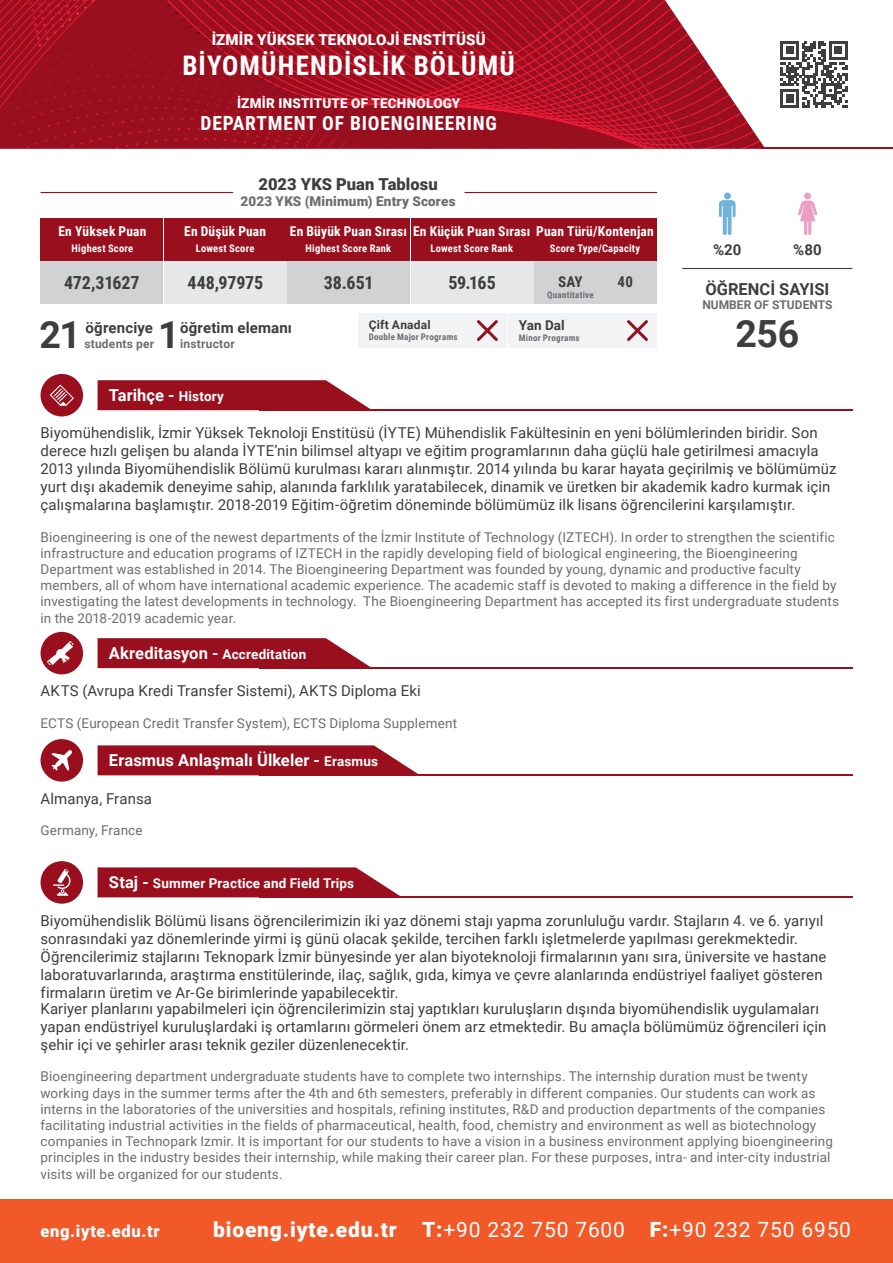
<style>
.page{position:relative;width:893px;height:1263px;background:#fff}
.page>*{position:absolute;margin:0;border:0;box-sizing:border-box;transform-origin:0 0}
.t1{font:700 37.5px "Roboto";color:#3e3e3f}
.t2{font:700 27px "Roboto Condensed";letter-spacing:.04em;color:#fff}
.t3{font:21px "Roboto";letter-spacing:.04em;color:#fff}
.t4{font:700 19.5px "Roboto Condensed";letter-spacing:.04em;color:#fff}
.t5{font:700 18px "Roboto Condensed";letter-spacing:-.01em;color:#3e3e3f}
.t6{font:700 16.5px "Roboto";letter-spacing:.005em;color:#fff}
.t7{font:900 16.5px "Roboto";letter-spacing:.005em;color:#3e3e3f}
.t8{font:900 16.5px "Roboto";letter-spacing:.04em;color:#fff}
.t9{font:700 16.5px "Roboto";color:#3e3e3f}
.t10{font:15px/18px "Roboto";letter-spacing:.005em;color:#3e3e3f}
.t11{font:900 15px "Roboto";letter-spacing:.01em;color:#fff}
.t12{font:700 15px "Roboto";letter-spacing:.01em;color:#3e3e3f}
.t13{font:700 15px "Roboto Condensed";color:#3e3e3f}
.t14{font:13.5px/16.2px "Roboto";letter-spacing:.01em;color:#6c6d70}
.t15{font:700 13.5px "Roboto Condensed";letter-spacing:.015em;color:#fff}
.t16{font:700 13.5px "Roboto";letter-spacing:.015em;color:#fff}
.t17{font:900 13.5px "Roboto";letter-spacing:.01em;color:#6c6d70}
.t18{font:900 13.5px "Roboto";letter-spacing:.015em;color:#fff}
.t19{font:700 13.5px "Roboto";letter-spacing:.01em;color:#3e3e3f}
.t20{font:700 12px "Roboto";letter-spacing:.015em;color:#6c6d70}
.t21{font:700 12px "Roboto";letter-spacing:.015em;color:#3e3e3f}
.t22{font:700 10.5px "Roboto Condensed";letter-spacing:.025em;color:#fff}
.t23{font:700 9px "Roboto Condensed";letter-spacing:.025em;color:#6c6d70}
.s1{font-size:13.5px}
.s2{font-size:16.5px}
.s3{font-weight:900}
</style>
<div class="page">
<div style="left:41px;top:218px;width:122px;height:43px;background:#9a0f1e"></div>
<div style="left:164px;top:218px;width:122px;height:43px;background:#9a0f1e"></div>
<div style="left:288px;top:218px;width:122px;height:43px;background:#9a0f1e"></div>
<div style="left:411px;top:218px;width:123px;height:43px;background:#9a0f1e"></div>
<div style="left:535px;top:218px;width:122px;height:43px;background:#9a0f1e"></div>
<div style="left:41px;top:261px;width:122px;height:43px;background:#d1d2d4"></div>
<div style="left:164px;top:261px;width:122px;height:43px;background:#e6e7e9"></div>
<div style="left:288px;top:261px;width:122px;height:43px;background:#d1d2d4"></div>
<div style="left:411px;top:261px;width:123px;height:43px;background:#e6e7e9"></div>
<div style="left:535px;top:261px;width:122px;height:43px;background:#d1d2d4"></div>
<hr style="left:761px;top:147px;width:132px;height:2px;background:#9a0f1e">
<svg style="left:0;top:0;width:755px;height:149px;background:#a91d2d"></svg>
<div style="left:0;top:1199px;width:893px;height:64px;background:#f15929"></div>
<hr style="left:41px;top:192px;width:192px;height:1px;background:#9a0f1e">
<hr style="left:464px;top:192px;width:193px;height:1px;background:#9a0f1e">
<hr style="left:682px;top:268px;width:170px;height:1px;background:#3e3e3f">
<svg style="left:719px;top:192px;width:17px;height:43px"></svg>
<svg style="left:798px;top:192px;width:19px;height:43px"></svg>
<div style="left:41px;top:861px;width:42px;height:43px;background:#9a0f1e;border-radius:50%"></div>
<hr style="left:259px;top:896px;width:593px;height:1px;background:#9a0f1e">
<svg style="left:98px;top:867px;width:302px;height:30px;background:#a22230"></svg>
<svg style="left:53px;top:869px;width:18px;height:27px"></svg>
<div style="left:41px;top:739px;width:42px;height:43px;background:#9a0f1e;border-radius:50%"></div>
<hr style="left:259px;top:774px;width:593px;height:1px;background:#9a0f1e">
<svg style="left:98px;top:745px;width:320px;height:30px;background:#a1212f"></svg>
<svg style="left:52px;top:750px;width:20px;height:21px"></svg>
<hr style="left:259px;top:667px;width:593px;height:1px;background:#9a0f1e">
<div style="left:41px;top:632px;width:42px;height:42px;background:#9a0f1e;border-radius:50%"></div>
<svg style="left:98px;top:638px;width:273px;height:30px;background:#a22331"></svg>
<svg style="left:47px;top:641px;width:27px;height:24px"></svg>
<div style="left:56px;top:649px;width:9px;height:9px;background:#fff;border-radius:50%"></div>
<div style="left:41px;top:374px;width:42px;height:42px;background:#9a0f1e;border-radius:50%"></div>
<hr style="left:259px;top:409px;width:593px;height:1px;background:#9a0f1e">
<svg style="left:98px;top:380px;width:272px;height:30px;background:#a22230"></svg>
<svg style="left:50px;top:385px;width:24px;height:21px"></svg>
<svg style="left:780px;top:41px;width:67px;height:67px"></svg>
<div style="left:508px;top:314px;width:149px;height:34px;background:#f2f3f4"></div>
<div style="left:358px;top:314px;width:149px;height:34px;background:#f2f3f4"></div>
<svg style="left:477px;top:320px;width:21px;height:21px"></svg>
<svg style="left:627px;top:320px;width:21px;height:21px"></svg>
<p class="t11" style="left:212px;top:29px;width:276px">İZMİR YÜKSEK TEKNOLOJİ ENSTİTÜSÜ</p>
<h2 class="t2" style="left:182px;top:47px;width:334px">BİYOMÜHENDİSLİK BÖLÜMÜ</h2>
<p class="t18" style="left:237px;top:93px;width:225px">İZMİR INSTITUTE OF TECHNOLOGY</p>
<h3 class="t4" style="left:201px;top:109px;width:298px">DEPARTMENT OF BIOENGINEERING</h3>
<p class="t15" style="left:58px;top:222px;width:90px">En Yüksek Puan</p>
<p class="t22" style="left:72px;top:241px;width:63px">Highest Score</p>
<p class="t7" style="left:259px;top:173px;width:181px">2023 YKS Puan Tablosu</p>
<p class="t17" style="left:241px;top:192px;width:216px">2023 YKS (Minimum) Entry Scores</p>
<p class="t15" style="left:184px;top:222px;width:84px">En Düşük Puan</p>
<p class="t22" style="left:196px;top:241px;width:60px">Lowest Score</p>
<p class="t15" style="left:290px;top:222px;width:365px">En Büyük Puan Sırası En Küçük Puan Sırası Puan Türü/Kontenjan</p>
<p class="t22" style="left:306px;top:241px;width:87px">Highest Score Rank</p>
<p class="t22" style="left:430px;top:241px;width:84px">Lowest Score Rank</p>
<p class="t22" style="left:550px;top:241px;width:92px">Score Type/Capacity</p>
<h3 class="t5" style="left:64px;top:270px;width:77px">472,31627</h3>
<h3 class="t5" style="left:187px;top:270px;width:77px">448,97975</h3>
<h3 class="t5" style="left:324px;top:270px;width:51px">38.651</h3>
<h3 class="t5" style="left:448px;top:270px;width:49px">59.165</h3>
<p class="t13" style="left:558px;top:271px;width:26px">SAY</p>
<p class="t13" style="left:618px;top:271px;width:17px">40</p>
<p class="t23" style="left:547px;top:288px;width:48px">Quantitative</p>
<h1 class="t1" style="left:39px;top:308px;width:43px">21</h1>
<h1 class="t1" style="left:158px;top:308px;width:23px">1</h1>
<p class="t12" style="left:180px;top:317px;width:113px">öğretim elemanı</p>
<p class="t12" style="left:86px;top:317px;width:69px">öğrenciye</p>
<p class="t20" style="left:84px;top:335px;width:71px">students per</p>
<p class="t20" style="left:180px;top:335px;width:56px">instructor</p>
<p class="t6" style="left:109px;top:383px;width:117px">Tarihçe - <span class="s1">History</span></p>
<p class="t21" style="left:369px;top:316px;width:63px">Çift Anadal</p>
<p class="t23" style="left:369px;top:330px;width:90px">Double Major Programs</p>
<p class="t19" style="left:519px;top:315px;width:47px">Yan Dal</p>
<p class="t23" style="left:519px;top:331px;width:62px">Minor Programs</p>
<p class="t12" style="left:713px;top:239px;width:30px">%20</p>
<p class="t12" style="left:793px;top:239px;width:30px">%80</p>
<p class="t9" style="left:705px;top:278px;width:125px">ÖĞRENCİ SAYISI</p>
<p class="t20" style="left:702px;top:297px;width:132px">NUMBER OF STUDENTS</p>
<h1 class="t1" style="left:735px;top:307px;width:65px">256</h1>
<p class="t10" style="left:41px;top:424px;width:797px">Biyomühendislik, İzmir Yüksek Teknoloji Enstitüsü (İYTE) Mühendislik Fakültesinin en yeni bölümlerinden biridir. Son derece hızlı gelişen bu alanda İYTE’nin bilimsel altyapı ve eğitim programlarının daha güçlü hale getirilmesi amacıyla 2013 yılında Biyomühendislik Bölümü kurulması kararı alınmıştır. 2014 yılında bu karar hayata geçirilmiş ve bölümümüz yurt dışı akademik deneyime sahip, alanında farklılık yaratabilecek, dinamik ve üretken bir akademik kadro kurmak için çalışmalarına başlamıştır. 2018-2019 Eğitim-öğretim döneminde bölümümüz ilk lisans öğrencilerini karşılamıştır.</p>
<p class="t14" style="left:41px;top:528px;width:800px">Bioengineering is one of the newest departments of the İzmir Institute of Technology (IZTECH). In order to strengthen the scientific infrastructure and education programs of IZTECH in the rapidly developing field of biological engineering, the Bioengineering Department was established in 2014. The Bioengineering Department was founded by young, dynamic and productive faculty members, all of whom have international academic experience. The academic staff is devoted to making a difference in the field by investigating the latest developments in technology. The Bioengineering Department has accepted its first undergraduate students in the 2018-2019 academic year.</p>
<p class="t6" style="left:109px;top:641px;width:199px">Akreditasyon - <span class="s1">Accreditation</span></p>
<p class="t10" style="left:41px;top:681px;width:382px">AKTS (Avrupa Kredi Transfer Sistemi), AKTS Diploma Eki</p>
<p class="t14" style="left:41px;top:714px;width:418px">ECTS (European Credit Transfer System), ECTS Diploma Supplement</p>
<p class="t6" style="left:109px;top:749px;width:271px">Erasmus Anlaşmalı Ülkeler - <span class="s1">Erasmus</span></p>
<p class="t10" style="left:41px;top:789px;width:113px">Almanya, Fransa</p>
<p class="t14" style="left:41px;top:821px;width:104px">Germany, France</p>
<p class="t16" style="left:109px;top:874px;width:247px"><span class="s2">Staj -</span> Summer Practice and Field Trips</p>
<p class="t10" style="left:41px;top:911px;width:788px">Biyomühendislik Bölümü lisans öğrencilerimizin iki yaz dönemi stajı yapma zorunluluğu vardır. Stajların 4. ve 6. yarıyıl sonrasındaki yaz dönemlerinde yirmi iş günü olacak şekilde, tercihen farklı işletmelerde yapılması gerekmektedir.<br>Öğrencilerimiz stajlarını Teknopark İzmir bünyesinde yer alan biyoteknoloji firmalarının yanı sıra, üniversite ve hastane laboratuvarlarında, araştırma enstitülerinde, ilaç, sağlık, gıda, kimya ve çevre alanlarında endüstriyel faaliyet gösteren firmaların üretim ve Ar‐Ge birimlerinde yapabilecektir.</p>
<p class="t10" style="left:41px;top:999px;width:787px">Kariyer planlarını yapabilmeleri için öğrencilerimizin staj yaptıkları kuruluşların dışında biyomühendislik uygulamaları yapan endüstriyel kuruluşlardaki iş ortamlarını görmeleri önem arz etmektedir. Bu amaçla bölümümüz öğrencileri için şehir içi ve şehirler arası teknik geziler düzenlenecektir.</p>
<p class="t14" style="left:41px;top:1068px;width:794px">Bioengineering department undergraduate students have to complete two internships. The internship duration must be twenty working days in the summer terms after the 4th and 6th semesters, preferably in different companies. Our students can work as interns in the laboratories of the universities and hospitals, refining institutes, R&amp;D and production departments of the companies facilitating industrial activities in the fields of pharmaceutical, health, food, chemistry and environment as well as biotechnology companies in Technopark Izmir. It is important for our students to have a vision in a business environment applying bioengineering principles in the industry besides their internship, while making their career plan. For these purposes, intra- and inter-city industrial visits will be organized for our students.</p>
<p class="t8" style="left:41px;top:1220px;width:121px">eng.iyte.edu.tr</p>
<h3 class="t3" style="left:213px;top:1215px;width:639px"><span class="s3">bioeng.iyte.edu.tr T:</span>+90 232 750 7600 <span class="s3">F:</span>+90 232 750 6950</h3>
</div>
